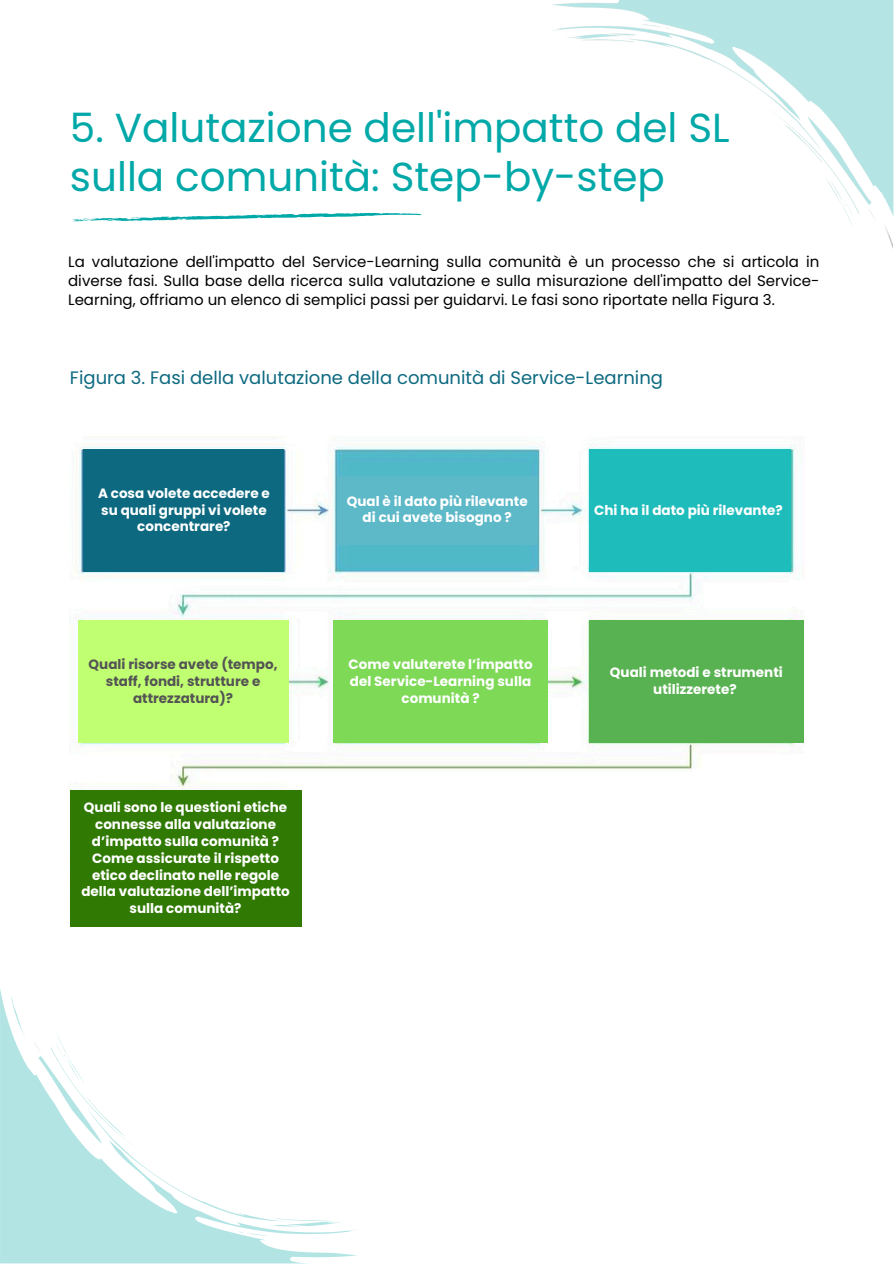
<style>
.page{position:relative;width:894px;height:1264px;background:#fff}
.page>*{position:absolute;margin:0;border:0;box-sizing:border-box;transform-origin:0 0}
.t1{font:40.5px/48.3px "Poppins";color:#00a8a8}
.t2{font:18px "Poppins";color:#0c6980}
.t3{font:15px/19.2px "Poppins";color:#000;text-align:justify}
.t4{font:700 13.5px/16.8px "Poppins";color:#fff;text-align:center}
.t5{font:700 13.5px/16.8px "Poppins";color:#545454;text-align:center}
</style>
<div class="page">
<img style="left:552px;top:0;width:341px;height:225px">
<img style="left:867px;top:206px;width:8px;height:15px">
<svg style="left:840px;top:194px;width:13px;height:25px"></svg>
<img style="left:882px;top:220px;width:10px;height:26px">
<img style="left:76px;top:444px;width:721px;height:482px">
<svg style="left:0;top:989px;width:357px;height:274px"></svg>
<img style="left:33px;top:1040px;width:5px;height:14px">
<svg style="left:10px;top:994px;width:16px;height:46px"></svg>
<svg style="left:38px;top:1031px;width:306px;height:204px"></svg>
<svg style="left:72px;top:213px;width:350px;height:9px"></svg>
<div style="left:84px;top:449px;width:200px;height:123px;background:#0c6980"></div>
<div style="left:337px;top:476px;width:200px;height:69px;background:#5db8c8"></div>
<div style="left:589px;top:449px;width:201px;height:123px;background:#1fbcbc"></div>
<div style="left:78px;top:620px;width:210px;height:123px;background:#c1ff72"></div>
<div style="left:333px;top:620px;width:214px;height:123px;background:#7ed957"></div>
<div style="left:589px;top:620px;width:214px;height:123px;background:#59b251"></div>
<div style="left:70px;top:790px;width:231px;height:136px;background:#307a03"></div>
<h3 class="t1" style="left:70px;top:104px;width:661px">5. Valutazione dell'impatto del SL sulla comunità: Step-by-step</h3>
<h2 class="t3" style="left:68px;top:252px;width:752px">La valutazione dell'impatto del Service-Learning sulla comunità è un processo che si articola in diverse fasi. Sulla base della ricerca sulla valutazione e sulla misurazione dell'impatto del Service-Learning, offriamo un elenco di semplici passi per guidarvi. Le fasi sono riportate nella Figura 3.</h2>
<p class="t2" style="left:70px;top:365px;width:594px">Figura 3. Fasi della valutazione della comunità di Service-Learning</p>
<p class="t4" style="left:98px;top:484px;width:173px">A cosa volete accedere e su quali gruppi vi volete concentrare?</p>
<p class="t4" style="left:347px;top:492px;width:182px">Qual è il dato più rilevante di cui avete bisogno ?</p>
<h3 class="t4" style="left:594px;top:501px;width:190px">Chi ha il dato più rilevante?</h3>
<h3 class="t5" style="left:89px;top:656px;width:190px">Quali risorse avete (tempo, staff, fondi, strutture e attrezzatura)?</h3>
<h3 class="t4" style="left:348px;top:656px;width:186px">Come valuterete l’impatto del Service-Learning sulla comunità ?</h3>
<h3 class="t4" style="left:609px;top:663px;width:174px">Quali metodi e strumenti utilizzerete?</h3>
<h3 class="t4" style="left:81px;top:799px;width:210px">Quali sono le questioni etiche connesse alla valutazione d’impatto sulla comunità ?<br>Come assicurate il rispetto etico declinato nelle regole della valutazione dell’impatto sulla comunità?</h3>
</div>
